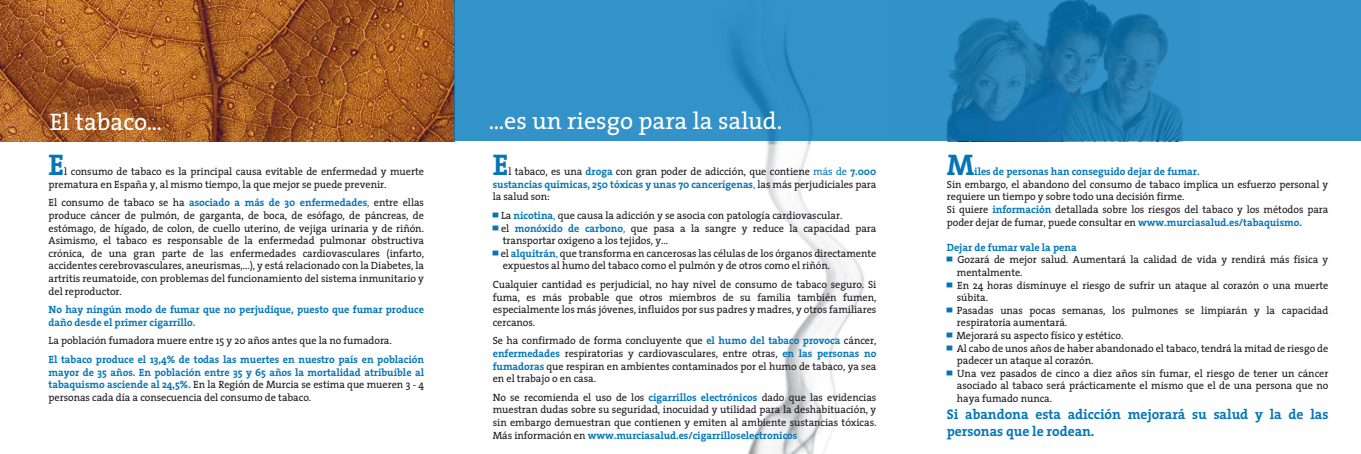
<style>
.page{position:relative;width:1361px;height:454px;background:#fff}
.page>*{position:absolute;margin:0;border:0;box-sizing:border-box;transform-origin:0 0}
.t1{font:700 30px "The Serif";color:#0476b8}
.t2{font:24px "The Serif";color:#fff}
.t3{font:700 14px/16.8px "The Serif";letter-spacing:-.005em;color:#0476b8}
.t4{font:10.5px/12.6px "The Serif";letter-spacing:-.005em;color:#1a171c;text-align:justify}
.t5{font:700 10.5px/12.6px "The Serif";letter-spacing:-.005em;color:#0476b8}
.s1{font-weight:700;color:#0476b8}
.s2{color:#0476b8}
.s3{font-weight:400;color:#1a171c}
</style>
<div class="page">
<img style="left:747px;top:141px;width:118px;height:313px">
<img style="left:0;top:0;width:454px;height:141px">
<svg style="left:454px;top:0;width:907px;height:141px;background:#2d8bc1"></svg>
<h2 class="t2" style="left:50px;top:102px;width:114px">El tabaco...</h2>
<h2 class="t2" style="left:489px;top:101px;width:295px">...es un riesgo para la salud.</h2>
<h1 class="t1" style="left:49px;top:140px;width:17px">E</h1>
<p class="t4" style="left:49px;top:165px;width:377px;text-indent:16px">l consumo de tabaco es la principal causa evitable de enfermedad y muerte prematura en España y, al mismo tiempo, la que mejor se puede prevenir.</p>
<p class="t4" style="left:49px;top:196px;width:377px">El consumo de tabaco se ha <span class="s1">asociado a más de 30 enfermedades</span><span class="s2">,</span> entre ellas produce cáncer de pulmón, de garganta, de boca, de esófago, de páncreas, de estómago, de hígado, de colon, de cuello uterino, de vejiga urinaria y de riñón.<br>Asimismo, el tabaco es responsable de la enfermedad pulmonar obstructiva crónica, de una gran parte de las enfermedades cardiovasculares (infarto, accidentes cerebrovasculares, aneurismas,...), y está relacionado con la Diabetes, la artritis reumatoide, con problemas del funcionamiento del sistema inmunitario y del reproductor.</p>
<p class="t5" style="left:49px;top:303px;width:377px">No hay ningún modo de fumar que no perjudique, puesto que fumar produce daño desde el primer cigarrillo.</p>
<p class="t4" style="left:49px;top:334px;width:345px">La población fumadora muere entre 15 y 20 años antes que la no fumadora.</p>
<p class="t5" style="left:49px;top:353px;width:377px;text-align:justify">El tabaco produce el 13,4% de todas las muertes en nuestro país en población mayor de 35 años. En población entre 35 y 65 años la mortalidad atribuible al tabaquismo asciende al 24,5%. <span class="s3">En la Región de Murcia se estima que mueren 3 - 4 personas cada día a consecuencia del consumo de tabaco.</span></p>
<h1 class="t1" style="left:493px;top:140px;width:17px">E</h1>
<p class="t4" style="left:493px;top:165px;width:385px;text-indent:16px">l tabaco, es una <span class="s1">droga</span> con gran poder de adicción, que contiene <span class="s2">más de</span> <span class="s1">7.000 sustancias químicas, 250 tóxicas y unas 70 cancerígenas</span><span class="s2">,</span> las más perjudiciales para la salud son:</p>
<p class="t4" style="left:493px;top:209px;width:351px"><sup>▄</sup> La <span class="s1">nicotina</span><span class="s2">,</span> que causa la adicción y se asocia con patología cardiovascular.</p>
<p class="t4" style="left:493px;top:221px;width:385px"><sup>▄</sup> el <span class="s1">monóxido de carbono</span><span class="s2">,</span> que pasa a la sangre y reduce la capacidad para</p>
<p class="t4" style="left:503px;top:234px;width:167px">transportar oxigeno a los tejidos, y...</p>
<p class="t4" style="left:493px;top:246px;width:385px"><sup>▄</sup> el <span class="s1">alquitrán</span><span class="s2">,</span> que transforma en cancerosas las células de los órganos directamente</p>
<p class="t4" style="left:503px;top:259px;width:329px">expuestos al humo del tabaco como el pulmón y de otros como el riñón.</p>
<p class="t4" style="left:493px;top:278px;width:385px">Cualquier cantidad es perjudicial, no hay nivel de consumo de tabaco seguro. Si fuma, es más probable que otros miembros de su familia también fumen, especialmente los más jóvenes, influidos por sus padres y madres, y otros familiares cercanos.</p>
<p class="t4" style="left:493px;top:334px;width:385px">Se ha confirmado de forma concluyente que <span class="s1">el humo del tabaco provoca</span> cáncer, <span class="s1">enfermedades</span> respiratorias y cardiovasculares, entre otras, <span class="s1">en las personas no fumadoras</span> que respiran en ambientes contaminados por el humo de tabaco, ya sea en el trabajo o en casa.</p>
<p class="t4" style="left:493px;top:390px;width:385px">No se recomienda el uso de los <span class="s1">cigarrillos electrónicos</span> dado que las evidencias muestran dudas sobre su seguridad, inocuidad y utilidad para la deshabituación, y sin embargo demuestran que contienen y emiten al ambiente sustancias tóxicas.<br>Más información en <span class="s1">www.murciasalud.es/cigarrilloselectronicos</span></p>
<h1 class="t1" style="left:947px;top:140px;width:29px">M</h1>
<p class="t5" style="left:974px;top:165px;width:227px">iles de personas han conseguido dejar de fumar.</p>
<p class="t4" style="left:947px;top:177px;width:383px;text-align:left">Sin embargo, el abandono del consumo de tabaco implica un esfuerzo personal y requiere un tiempo y sobre todo una decisión firme.<br>Si quiere <span class="s1">información</span> detallada sobre los riesgos del tabaco y los métodos para poder dejar de fumar, puede consultar en <span class="s1">www.murciasalud.es/tabaquismo.</span></p>
<p class="t5" style="left:947px;top:240px;width:131px">Dejar de fumar vale la pena</p>
<p class="t4" style="left:947px;top:253px;width:383px"><sup>▄</sup> Gozará de mejor salud. Aumentará la calidad de vida y rendirá más física y</p>
<p class="t4" style="left:957px;top:266px;width:67px">mentalmente.</p>
<p class="t4" style="left:947px;top:278px;width:383px"><sup>▄</sup> En 24 horas disminuye el riesgo de sufrir un ataque al corazón o una muerte</p>
<p class="t4" style="left:957px;top:291px;width:33px">súbita.</p>
<p class="t4" style="left:947px;top:303px;width:383px"><sup>▄</sup> Pasadas unas pocas semanas, los pulmones se limpiarán y la capacidad</p>
<p class="t4" style="left:957px;top:316px;width:112px">respiratoria aumentará.</p>
<p class="t4" style="left:947px;top:329px;width:178px"><sup>▄</sup> Mejorará su aspecto físico y estético.</p>
<p class="t4" style="left:947px;top:341px;width:383px"><sup>▄</sup> Al cabo de unos años de haber abandonado el tabaco, tendrá la mitad de riesgo de</p>
<p class="t4" style="left:957px;top:354px;width:138px">padecer un ataque al corazón.</p>
<p class="t4" style="left:947px;top:366px;width:383px"><sup>▄</sup> Una vez pasados de cinco a diez años sin fumar, el riesgo de tener un cáncer</p>
<p class="t4" style="left:957px;top:379px;width:373px">asociado al tabaco será prácticamente el mismo que el de una persona que no</p>
<p class="t4" style="left:957px;top:392px;width:97px">haya fumado nunca.</p>
<h3 class="t3" style="left:947px;top:405px;width:383px">Si abandona esta adicción mejorará su salud y la de las personas que le rodean.</h3>
</div>
